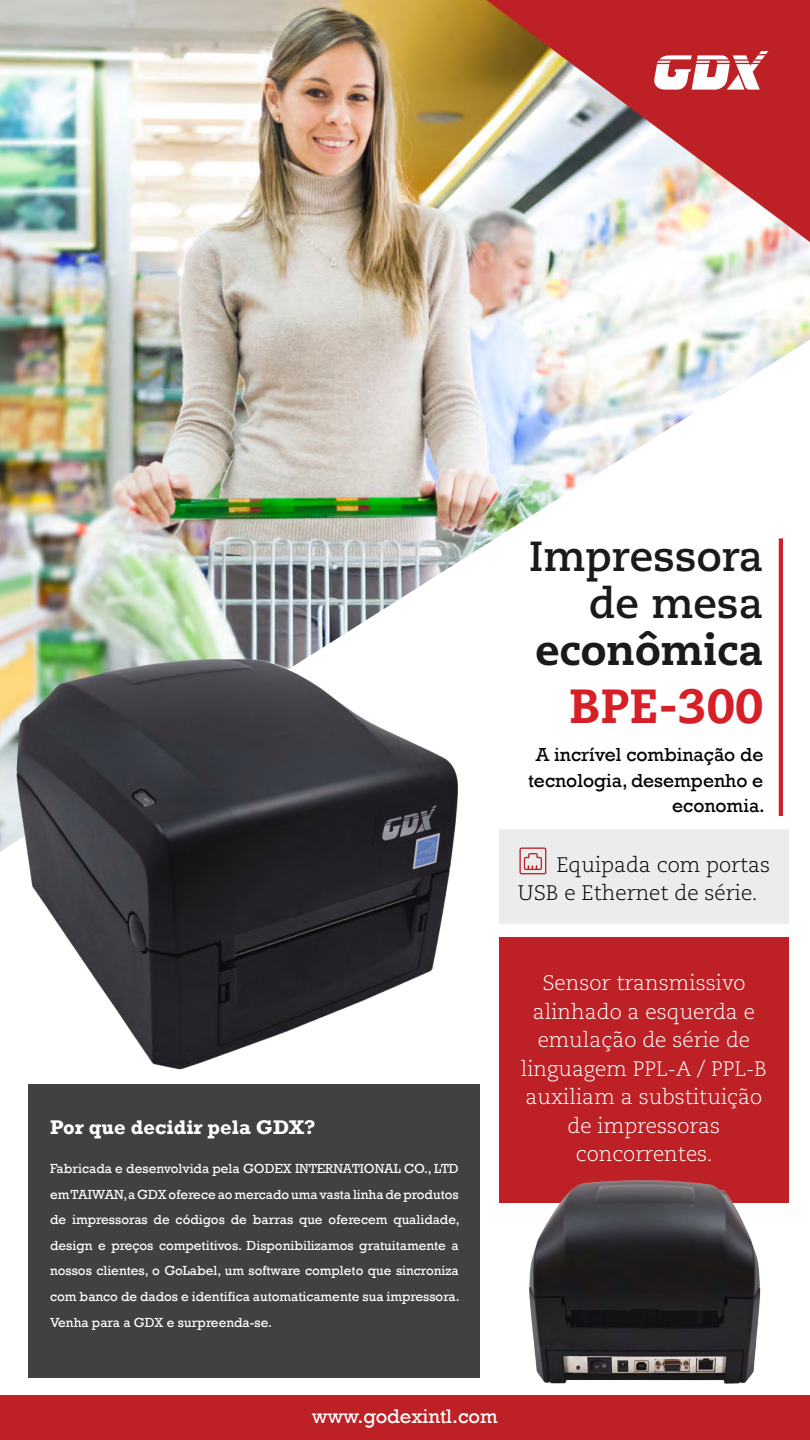
<style>
.page{position:relative;width:810px;height:1440px;background:#fff}
.page>*{position:absolute;margin:0;border:0;box-sizing:border-box;transform-origin:0 0}
.t1{font:800 47.85px "Caecilia LT Std";color:#d61f26}
.t2{font:700 42px/47.2px "Caecilia LT Std";color:#1a1a1a;text-align:right}
.t3{font:800 42px "Caecilia LT Std";color:#1a1a1a}
.t4{font:300 21px/28.5px "Caecilia LT Std";color:#fff;text-align:center}
.t5{font:300 21px/28.5px "Caecilia LT Std";color:#000}
.t6{font:700 20.25px "Rockwell";color:#fff}
.t7{font:20.25px "Rockwell";color:#fff}
.t8{font:19.35px/25.5px "Rockwell";color:#000;text-align:right}
.t9{font:13.5px/25.5px "Rockwell";color:#fff;text-align:justify}
</style>
<div class="page">
<div style="left:0;top:1395px;width:810px;height:45px;background:#bd2025"></div>
<div style="left:499px;top:938px;width:290px;height:265px;background:#bd2025"></div>
<img style="left:0;top:0;width:810px;height:830px">
<svg style="left:486px;top:0;width:324px;height:242px"></svg>
<div style="left:499px;top:830px;width:290px;height:94px;background:#ebecec"></div>
<svg style="left:654px;top:51px;width:114px;height:39px"></svg>
<img style="left:0;top:625px;width:476px;height:476px">
<hr style="left:779px;top:538px;width:4px;height:278px;background:#cf202e">
<div style="left:519px;top:848px;width:27px;height:26px;border:1px solid #bd2025"></div>
<svg style="left:523px;top:853px;width:19px;height:18px"></svg>
<div style="left:29px;top:1084px;width:451px;height:294px;background:#414042"></div>
<img style="left:529px;top:1180px;width:232px;height:204px">
<h3 class="t6" style="left:50px;top:1115px;width:267px">Por que decidir pela GDX?</h3>
<p class="t9" style="left:50px;top:1156px;width:411px">Fabricada e desenvolvida pela GODEX INTERNATIONAL CO., LTD em TAIWAN, a GDX oferece ao mercado uma vasta linha de produtos de impressoras de códigos de barras que oferecem qualidade, design e preços competitivos. Disponibilizamos gratuitamente a nossos clientes, o GoLabel, um software completo que sincroniza com banco de dados e identifica automaticamente sua impressora.<br>Venha para a GDX e surpreenda-se.</p>
<h2 class="t2" style="left:529px;top:533px;width:236px">Impressora de mesa</h2>
<h2 class="t3" style="left:536px;top:624px;width:229px">econômica</h2>
<h1 class="t1" style="left:569px;top:676px;width:196px">BPE-300</h1>
<h3 class="t8" style="left:528px;top:742px;width:238px">A incrível combinação de tecnologia, desempenho e economia.</h3>
<h3 class="t5" style="left:518px;top:851px;width:254px;text-indent:39px">Equipada com portas<br>USB e Ethernet de série.</h3>
<h3 class="t4" style="left:521px;top:969px;width:248px">Sensor transmissivo alinhado a esquerda e emulação de série de linguagem PPL-A / PPL-B auxiliam a substituição de impressoras concorrentes.</h3>
<h3 class="t7" style="left:312px;top:1404px;width:187px">www.godexintl.com</h3>
</div>
